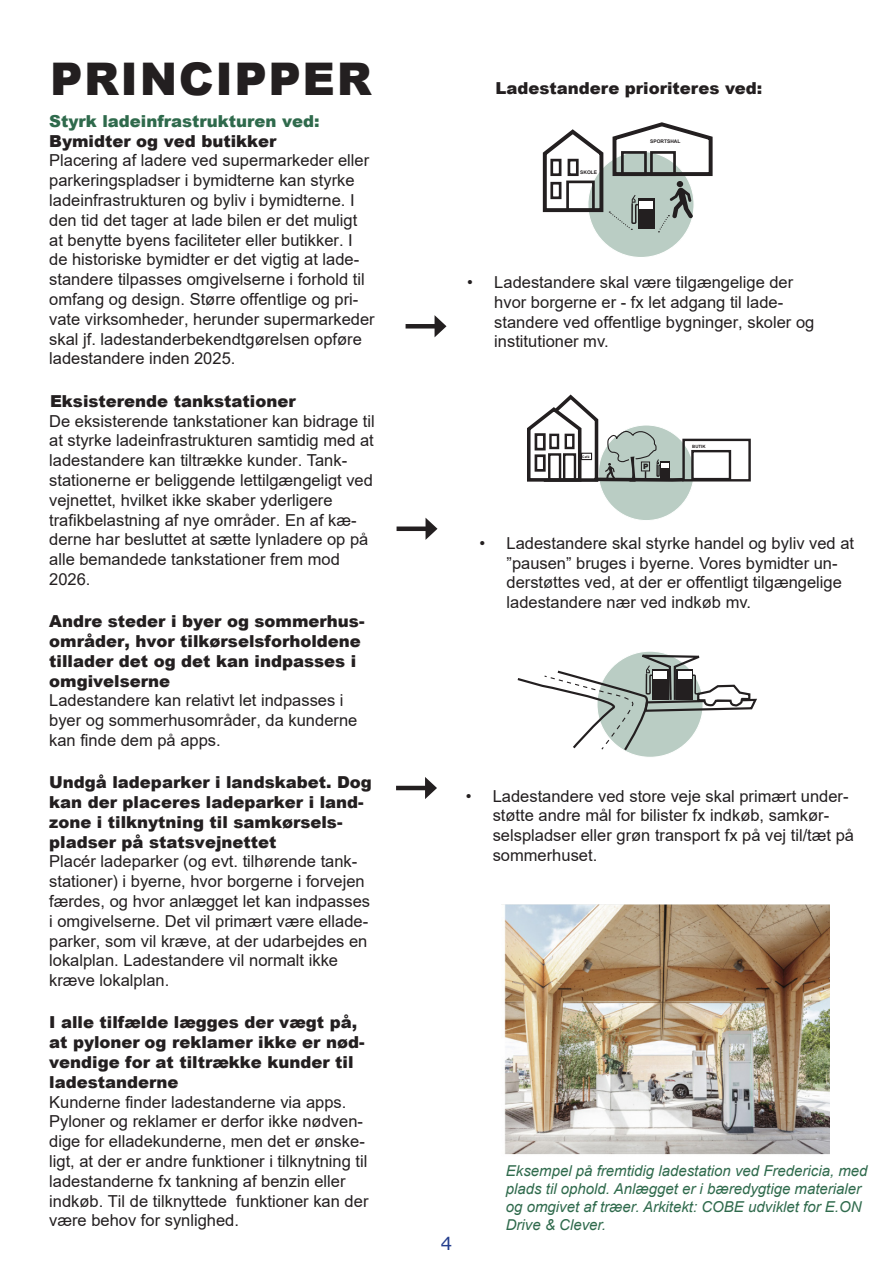
<style>
.page{position:relative;width:893px;height:1263px;background:#fff}
.page>*{position:absolute;margin:0;border:0;box-sizing:border-box;transform-origin:0 0}
.t1{font:900 45px "Arial";letter-spacing:.035em;color:#231f20}
.t2{font:18px "Verdana";color:#253f8e}
.t3{font:16.5px/19.8px "Arial";color:#231f20}
.t4{font:16.5px/19.8px "Arial";color:#231f20}
.t5{font:900 16.5px/19.8px "Arial";color:#231f20}
.t6{font:italic 15px/18px "Arial";color:#2f6a4c}
.t7{font:900 7.5px "Arial";color:#231f20}
.t8{font:700 4.95px "Arial";color:#231f20}
.t9{font:700 4.35px "Arial";color:#231f20}
.t10{font:700 3.3px "Arial";color:#231f20}
.s1{font-weight:900;color:#2f6a4c}
.s2{font-weight:900}
.s3{font-style:inherit}
.s4{font-weight:400}
</style>
<div class="page">
<div style="left:588px;top:151px;width:106px;height:106px;background:#bacdc4;border-radius:50%"></div>
<svg style="left:542px;top:122px;width:171px;height:110px"></svg>
<img style="left:501px;top:904px;width:328px;height:251px">
<hr style="left:406px;top:324px;width:33px;height:4px;background:#231f20">
<svg style="left:435px;top:315px;width:11px;height:22px"></svg>
<div style="left:397px;top:526px;width:33px;height:5px;background:#231f20"></div>
<svg style="left:426px;top:518px;width:11px;height:22px"></svg>
<svg style="left:517px;top:653px;width:240px;height:99px"></svg>
<div style="left:598px;top:425px;width:96px;height:95px;background:#bacdc4;border-radius:50%"></div>
<svg style="left:527px;top:394px;width:160px;height:90px"></svg>
<div style="left:682px;top:439px;width:69px;height:42px;border:2px solid #231f20"></div>
<div style="left:691px;top:450px;width:40px;height:30px;border:2px solid #231f20"></div>
<hr style="left:396px;top:786px;width:33px;height:4px;background:#231f20">
<svg style="left:425px;top:777px;width:12px;height:22px"></svg>
<p class="t1" style="left:50px;top:46px;width:323px">PRINCIPPER</p>
<p class="t3" style="left:49px;top:111px;width:327px"><span class="s1">Styrk ladeinfrastrukturen ved:<br></span><span class="s2">Bymidter og ved butikker<br></span>Placering af ladere ved supermarkeder eller parkeringspladser i bymidterne kan styrke ladeinfrastrukturen og byliv i bymidterne. I den tid det tager at lade bilen er det muligt at benytte byens faciliteter eller butikker. I de historiske bymidter er det vigtig at lade&shy;standere tilpasses omgivelserne i forhold til <span class="s3">omf</span>ang og design. Større offentlige og pri&shy;vate virksomheder, herunder supermarkeder <span class="s3">skal jf. ladestanderbekendtgørelsen opføre ladestandere inden 2025.</span></p>
<p class="t3" style="left:49px;top:391px;width:327px"><span class="s2">Eksisterende tankstationer<br></span>De eksist<span class="s3">e</span>rende tankstationer kan bidrage til at styrke ladeinfrastrukturen samtidig med at ladestandere kan tiltrække kunder. Tank&shy;stationerne er beliggende lettilgængeligt ved vejnettet, hvilket ikke skaber yderligere trafikbelastning af nye områder. <span class="s3">En af kæ&shy;derne har besluttet at sætte lynladere op på alle bemandede tankstationer frem mod 2026.</span></p>
<p class="t5" style="left:49px;top:611px;width:317px">Andre steder i byer og sommerhus&shy;områder, hvor tilkørselsforholdene tillader det og det kan indpasses i omgivelserne<br><span class="s4">Ladestandere kan relativt let indpasses i byer og sommerhusområder, da kunderne kan finde dem på apps.</span></p>
<p class="t4" style="left:49px;top:772px;width:324px"><span class="s2">Undgå ladeparker i landskabet. Dog kan der placeres ladeparker i land&shy;zone i tilknytning til samkørsels&shy;pladser på statsvejnettet<br></span>Placér ladeparker (og evt. tilhørende tank&shy;stationer) i byerne, hvor borgerne i forvejen færdes, og hvor anlægget let kan indpasses i omgivelserne<span class="s3">. Det vil primært være ellade&shy;parker, som vil kræve, at der udarbejdes en lokalplan. Ladestandere vil normalt ikke kræve lokalplan.</span></p>
<p class="t4" style="left:49px;top:1013px;width:321px"><span class="s2">I alle tilfælde lægges der vægt på, at pyloner og reklamer ikke er nød&shy;vendige for at tiltrække kunder til ladestanderne<br></span>Kunderne finder ladestanderne via apps.<br>Pyloner og reklamer er derfor ikke nødven&shy;dige for elladekunderne, men det er ønske&shy;ligt, at der er andre funktioner i tilknytning til ladestanderne fx tankning af benzin eller indkøb. Til de tilknyttede funktioner kan der være behov for synlighed.</p>
<p class="t5" style="left:495px;top:77px;width:268px">Ladestandere prioriteres ved:</p>
<p class="t8" style="left:580px;top:169px;width:18px">SKOLE</p>
<p class="t8" style="left:650px;top:138px;width:32px">SPORTSHAL</p>
<p class="t3" style="left:494px;top:272px;width:322px;text-indent:-27px">• Ladestandere skal være tilgængelige der hvor borgerne er - fx let adgang til lade&shy;standere ved offentlige bygninger, skoler og institutioner mv.</p>
<p class="t10" style="left:582px;top:454px;width:9px">Café</p>
<p class="t7" style="left:643px;top:461px;width:7px">P</p>
<p class="t9" style="left:692px;top:443px;width:15px">BUTIK</p>
<p class="t3" style="left:507px;top:533px;width:349px;text-indent:-27px">• Ladestandere skal styrke handel og byliv ved at ”pausen” bruges i byerne. Vores bymidter un&shy;derstøttes ved, at der er offentligt tilgængelige ladestandere nær ved indkøb mv.</p>
<p class="t3" style="left:493px;top:786px;width:363px;text-indent:-27px">• Ladestandere ved store veje skal primært under&shy;støtte andre mål for bilister fx indkøb, samkør&shy;selspladser eller grøn transport fx på vej til/tæt på sommerhuset.</p>
<p class="t2" style="left:441px;top:1231px;width:13px">4</p>
<p class="t6" style="left:506px;top:1162px;width:363px">Eksempel på fremtidig ladestation ved Fredericia, med plads til ophold. Anlægget er i bæredygtige materialer og omgivet af træer. Arkitekt: COBE udviklet for E.ON Drive &amp; Clever.</p>
</div>
